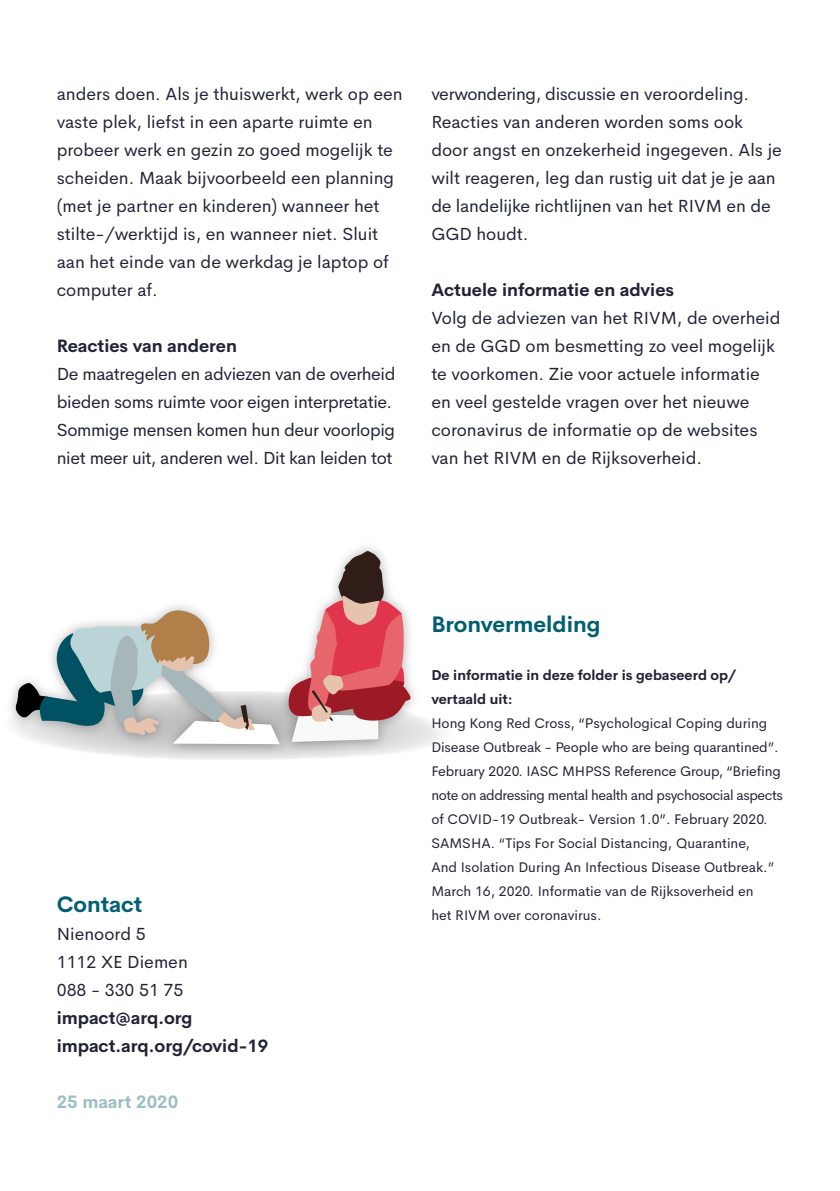
<style>
.page{position:relative;width:840px;height:1191px;background:#fff}
.page>*{position:absolute;margin:0;border:0;box-sizing:border-box;transform-origin:0 0}
.t1{font:700 22px "Cerebri Sans";color:#005f72}
.t2{font:17.6px/28px "Cerebri Sans";color:#202435}
.t3{font:17.6px/28px "Cerebri Sans";letter-spacing:-.02em;color:#202435}
.t4{font:700 17.6px/28px "Cerebri Sans";color:#202435}
.t5{font:700 17.6px "Cerebri Sans";color:#9abfc2}
.t6{font:14px/24px "Cerebri Sans";color:#202435}
.t7{font:700 14px/24px "Cerebri Sans";color:#202435}
</style>
<div class="page">
<svg style="left:10px;top:549px;width:431px;height:211px"></svg>
<p class="t2" style="left:57px;top:78px;width:347px">anders doen. Als je thuiswerkt, werk op een vaste plek, liefst in een aparte ruimte en probeer werk en gezin zo goed mogelijk te scheiden. Maak bijvoorbeeld een planning (met je partner en kinderen) wanneer het stilte-/werktijd is, en wanneer niet. Sluit aan het einde van de werkdag je laptop of computer af.</p>
<p class="t4" style="left:57px;top:330px;width:182px">Reacties van anderen</p>
<p class="t3" style="left:57px;top:358px;width:340px">De maatregelen en adviezen van de overheid bieden soms ruimte voor eigen interpretatie.<br>Sommige mensen komen hun deur voorlopig niet meer uit, anderen wel. Dit kan leiden tot</p>
<p class="t2" style="left:431px;top:78px;width:352px">verwondering, discussie en veroordeling.<br>Reacties van anderen worden soms ook door angst en onzekerheid ingegeven. Als je wilt reageren, leg dan rustig uit dat je je aan de landelijke richtlijnen van het RIVM en de GGD houdt.</p>
<p class="t4" style="left:431px;top:274px;width:244px">Actuele informatie en advies</p>
<p class="t2" style="left:431px;top:302px;width:350px">Volg de adviezen van het RIVM, de overheid en de GGD om besmetting zo veel mogelijk te voorkomen. Zie voor actuele informatie en veel gestelde vragen over het nieuwe coronavirus de informatie op de websites van het RIVM en de Rijksoverheid.</p>
<p class="t1" style="left:57px;top:887px;width:87px">Contact</p>
<p class="t2" style="left:57px;top:918px;width:132px">Nienoord 5<br>1112 XE Diemen<br>088 - 330 51 75</p>
<p class="t4" style="left:57px;top:1002px;width:213px">impact@arq.org impact.arq.org/covid-19</p>
<p class="t5" style="left:57px;top:1088px;width:123px">25 maart 2020</p>
<p class="t1" style="left:431px;top:607px;width:170px">Bronvermelding</p>
<p class="t7" style="left:431px;top:662px;width:306px">De informatie in deze folder is gebaseerd op/ vertaald uit:</p>
<p class="t6" style="left:431px;top:710px;width:353px">Hong Kong Red Cross, “Psychological Coping during Disease Outbreak - People who are being quarantined”.<br>February 2020. IASC MHPSS Reference Group, “Briefing note on addressing mental health and psychosocial aspects of COVID-19 Outbreak- Version 1.0”. February 2020.<br>SAMSHA. “Tips For Social Distancing, Quarantine,<br>And Isolation During An Infectious Disease Outbreak.” March 16, 2020. Informatie van de Rijksoverheid en<br>het RIVM over coronavirus.</p>
</div>
